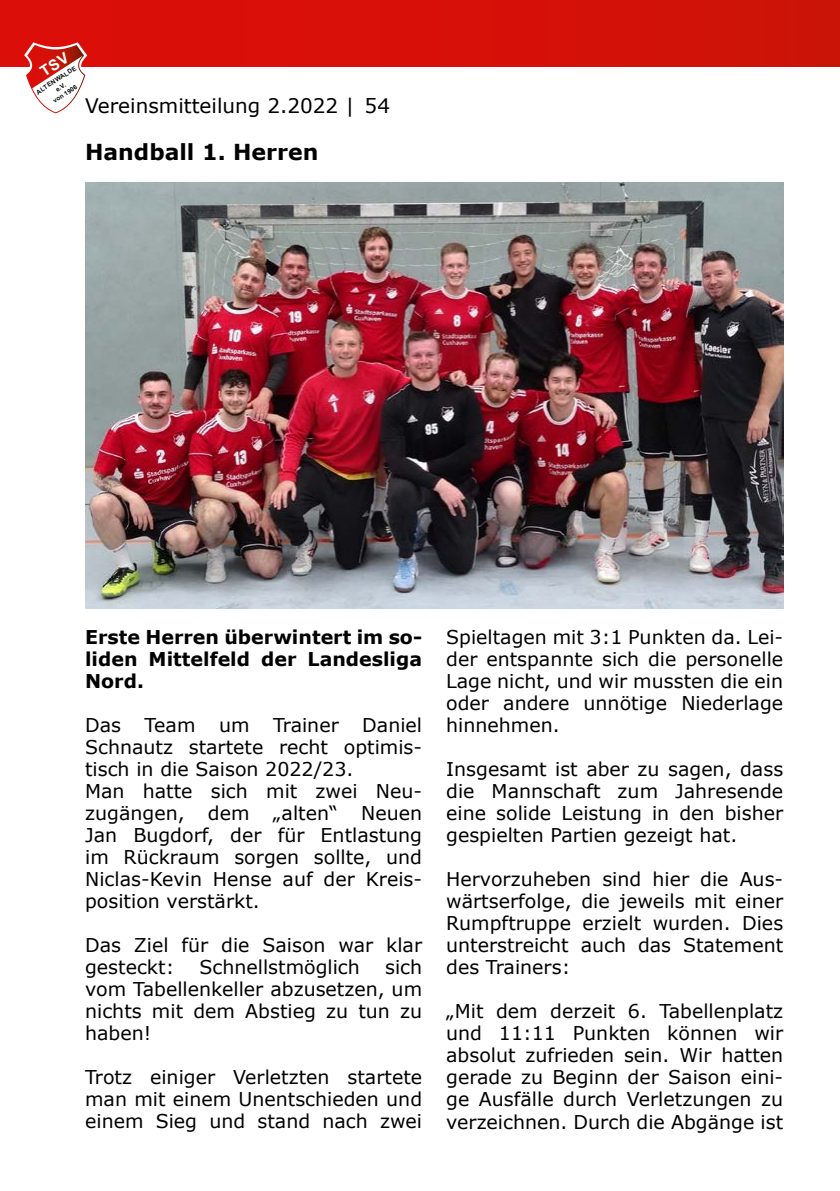
<style>
.page{position:relative;width:840px;height:1191px;background:#fff}
.page>*{position:absolute;margin:0;border:0;box-sizing:border-box;transform-origin:0 0}
.t1{font:700 22px "Verdana";color:#000}
.t2{font:20px "Verdana";color:#000}
.t3{font:19px/22px "Verdana";color:#000;text-align:justify}
.t4{font:700 19px/22px "Verdana";color:#000;text-align:justify}
.t5{font:700 6.4px/8.2px "Arial";color:#0e1011;text-align:center}
</style>
<div class="page">
<div style="left:0;top:0;width:839px;height:67px;background:#d80f09"></div>
<img style="left:85px;top:182px;width:697px;height:427px">
<svg style="left:24px;top:42px;width:63px;height:71px"></svg>
<p class="t5" style="left:35px;top:89px;width:48px;rotate:-33deg">ALTENWALDE e.V.<br>von 1906</p>
<p class="t2" style="left:85px;top:92px;width:306px">Vereinsmitteilung 2.2022 | 54</p>
<p class="t1" style="left:85px;top:136px;width:235px">Handball 1. Herren</p>
<p class="t4" style="left:85px;top:626px;width:338px">Erste Herren überwintert im so&shy;liden Mittelfeld der Landesliga Nord.</p>
<p class="t3" style="left:85px;top:714px;width:338px;text-align:left">Das Team um Trainer Daniel<br>Schnautz startete recht optimis&shy;tisch in die Saison 2022/23.<br>Man hatte sich mit zwei Neu&shy;zugängen, dem „alten“ Neuen<br>Jan Bugdorf, der für Entlastung im Rückraum sorgen sollte, und<br>Niclas-Kevin Hense auf der Kreis&shy;position verstärkt.</p>
<p class="t3" style="left:85px;top:934px;width:338px">Das Ziel für die Saison war klar gesteckt:</p>
<p class="t3" style="left:85px;top:956px;width:338px;text-indent:300px">sich vom Tabellenkeller abzusetzen, um nichts mit dem Abstieg zu tun zu haben!</p>
<p class="t3" style="left:85px;top:1066px;width:338px">Trotz einiger Verletzten startete man mit einem Unentschieden und einem Sieg und stand nach zwei</p>
<p class="t3" style="left:199px;top:956px;width:162px">Schnellstmöglich</p>
<p class="t3" style="left:446px;top:626px;width:338px">Spieltagen mit 3:1 Punkten da. Lei&shy;der entspannte sich die personelle Lage nicht, und wir mussten die ein oder andere unnötige Niederlage hinnehmen.</p>
<p class="t3" style="left:446px;top:758px;width:338px">Insgesamt ist aber zu sagen, dass die Mannschaft zum Jahresende eine solide Leistung in den bisher gespielten Partien gezeigt hat.</p>
<p class="t3" style="left:446px;top:868px;width:338px">Hervorzuheben sind hier die Aus&shy;wärtserfolge, die jeweils mit einer Rumpftruppe erzielt wurden. Dies unterstreicht auch das Statement des Trainers:</p>
<p class="t3" style="left:446px;top:1000px;width:338px">„Mit dem derzeit 6. Tabellenplatz und 11:11 Punkten können wir absolut zufrieden sein. Wir hatten gerade zu Beginn der Saison eini&shy;ge Ausfälle durch Verletzungen zu verzeichnen. Durch die Abgänge ist</p>
</div>
